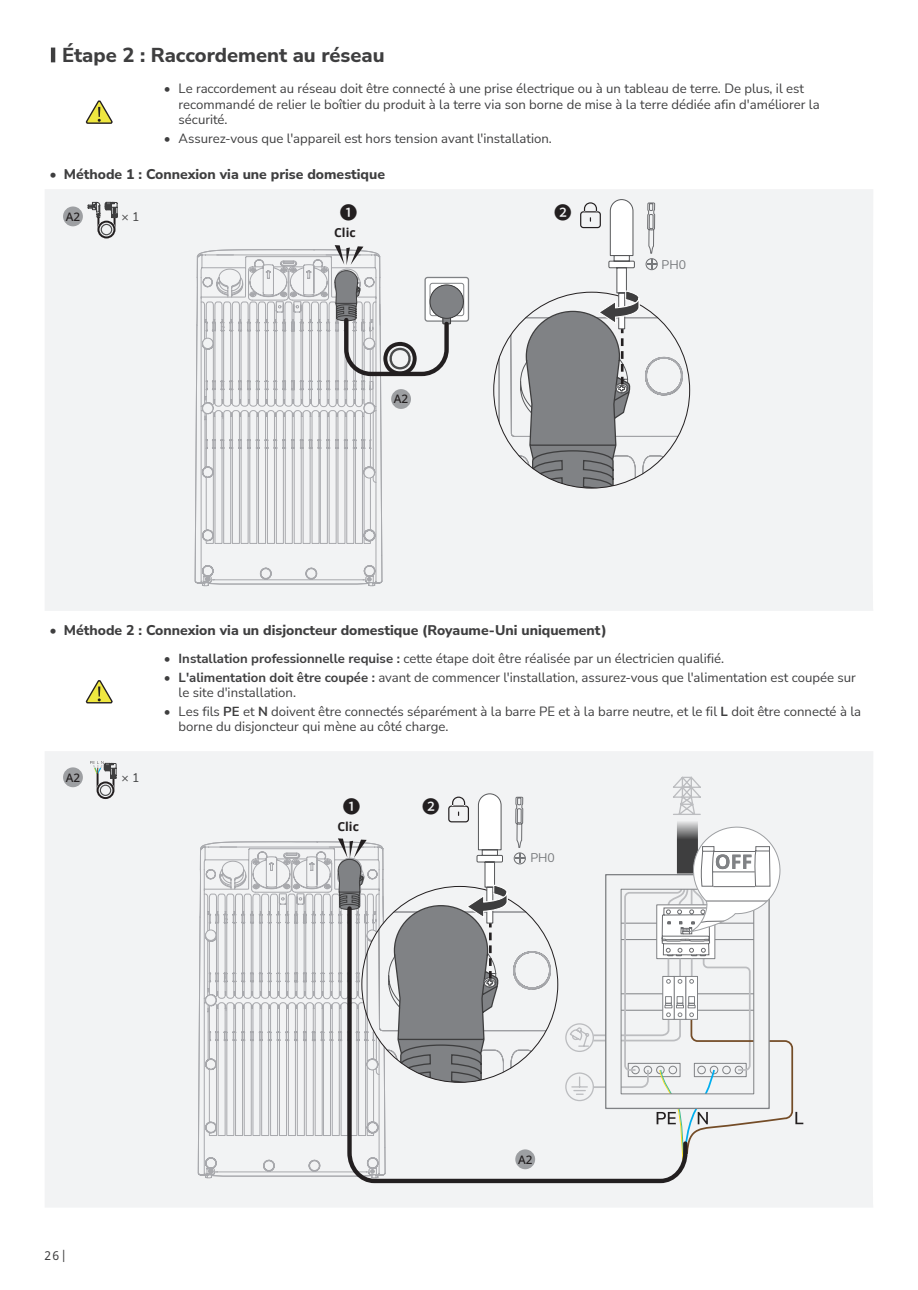
<style>
.page{position:relative;width:918px;height:1290px;background:#fff}
.page>*{position:absolute;margin:0;border:0;box-sizing:border-box;transform-origin:0 0}
.二级标题{font:800 20.12px "Nunito Sans";color:#3e3e3f}
.t1{font:500 17.5px "Source Han Sans CN";color:#231f20}
.t2{font:800 14px "Nunito Sans";color:#3e3e3f}
.t3{font:13.12px/15.8px "Nunito Sans";color:#3e3e3f}
.t4{font:700 12.25px "Noto Sans";color:#231f20}
.t5{font:12.25px "Nunito Sans";color:#76787b}
.t6{font:12.25px "Nunito Sans";color:#3e3e3f}
.t7{font:12.25px "Noto Sans";color:#3e3e3f}
.t8{font:500 11.72px "Noto Sans";color:#231f20}
.s1{font-weight:700}
</style>
<div class="page">
<hr style="left:51px;top:50px;width:4px;height:10px;background:#3e3e3f">
<svg style="left:85px;top:100px;width:28px;height:24px"></svg>
<div style="left:45px;top:189px;width:828px;height:422px;background:#f2f3f4"></div>
<div style="left:195px;top:189px;width:188px;height:395px;background:#f2f3f4"></div>
<svg style="left:195px;top:254px;width:5px;height:329px"></svg>
<svg style="left:425px;top:277px;width:43px;height:44px"></svg>
<div style="left:424px;top:277px;width:45px;height:45px;border:1px solid #808285;border-radius:2px"></div>
<div style="left:429px;top:283px;width:35px;height:33px;border:1px solid #808285;border-radius:2px"></div>
<div style="left:430px;top:285px;width:34px;height:34px;background:#808285;border:1px solid #3e3e3f;border-radius:50%"></div>
<div style="left:63px;top:206px;width:20px;height:20px;background:#9d9fa2;border-radius:50%"></div>
<svg style="left:87px;top:202px;width:30px;height:37px"></svg>
<div style="left:334px;top:227px;width:29px;height:12px;background:#f2f3f4"></div>
<svg style="left:200px;top:245px;width:251px;height:338px"></svg>
<div style="left:203px;top:338px;width:10px;height:11px;background:#f2f3f4;border-radius:50%"></div>
<div style="left:202px;top:338px;width:11px;height:11px;border:1px solid #a8a9ad;border-radius:50%"></div>
<div style="left:364px;top:338px;width:10px;height:11px;background:#f2f3f4;border-radius:50%"></div>
<div style="left:364px;top:338px;width:11px;height:11px;border:1px solid #a8a9ad;border-radius:50%"></div>
<div style="left:203px;top:403px;width:10px;height:11px;background:#f2f3f4;border-radius:50%"></div>
<div style="left:202px;top:403px;width:11px;height:11px;border:1px solid #a8a9ad;border-radius:50%"></div>
<div style="left:364px;top:403px;width:10px;height:11px;background:#f2f3f4;border-radius:50%"></div>
<div style="left:364px;top:403px;width:11px;height:11px;border:1px solid #a8a9ad;border-radius:50%"></div>
<div style="left:364px;top:468px;width:10px;height:10px;background:#f2f3f4;border-radius:50%"></div>
<div style="left:364px;top:467px;width:11px;height:11px;border:1px solid #a8a9ad;border-radius:50%"></div>
<svg style="left:494px;top:199px;width:195px;height:289px"></svg>
<svg style="left:85px;top:680px;width:28px;height:24px"></svg>
<div style="left:45px;top:751px;width:828px;height:456px;background:#f2f3f4"></div>
<div style="left:198px;top:751px;width:188px;height:425px;background:#f2f3f4"></div>
<svg style="left:198px;top:846px;width:6px;height:329px"></svg>
<div style="left:63px;top:767px;width:20px;height:20px;background:#9d9fa2;border-radius:50%"></div>
<svg style="left:90px;top:761px;width:26px;height:39px"></svg>
<svg style="left:677px;top:817px;width:21px;height:8px"></svg>
<svg style="left:564px;top:825px;width:239px;height:340px"></svg>
<svg style="left:671px;top:775px;width:31px;height:42px"></svg>
<svg style="left:345px;top:904px;width:345px;height:281px"></svg>
<svg style="left:204px;top:793px;width:354px;height:382px"></svg>
<p class="二级标题" style="left:62px;top:41px;width:324px">Étape 2 : Raccordement au réseau</p>
<p class="t3" style="left:179px;top:80px;width:642px;text-indent:-15px">• Le raccordement au réseau doit être connecté à une prise électrique ou à un tableau de terre. De plus, il est recommandé de relier le boîtier du produit à la terre via son borne de mise à la terre dédiée afin d'améliorer la sécurité.</p>
<p class="t3" style="left:164px;top:130px;width:389px">• Assurez-vous que l'appareil est hors tension avant l'installation.</p>
<p class="t2" style="left:50px;top:165px;width:337px">• Méthode 1 : Connexion via une prise domestique</p>
<p class="t8" style="left:66px;top:210px;width:16px">A2</p>
<p class="t6" style="left:122px;top:208px;width:19px">× 1</p>
<p class="t1" style="left:554px;top:203px;width:19px">❷</p>
<p class="t1" style="left:340px;top:203px;width:19px">❶</p>
<p class="t4" style="left:334px;top:224px;width:23px">Clic</p>
<p class="t8" style="left:394px;top:392px;width:16px">A2</p>
<p class="t5" style="left:661px;top:256px;width:26px">PH0</p>
<p class="t2" style="left:50px;top:620px;width:559px">• Méthode 2 : Connexion via un disjoncteur domestique (Royaume-Uni uniquement)</p>
<p class="t3" style="left:164px;top:650px;width:562px"><span class="s1">• Installation professionnelle requise :</span> cette étape doit être réalisée par un électricien qualifié.</p>
<p class="t3" style="left:179px;top:669px;width:678px;text-indent:-15px"><span class="s1">• L'alimentation doit être coupée :</span> avant de commencer l'installation, assurez-vous que l'alimentation est coupée sur le site d'installation.</p>
<p class="t3" style="left:179px;top:702px;width:684px;text-indent:-15px">• Les fils <span class="s1">PE</span> et <span class="s1">N</span> doivent être connectés séparément à la barre PE et à la barre neutre, et le fil <span class="s1">L</span> doit être connecté à la borne du disjoncteur qui mène au côté charge.</p>
<p class="t8" style="left:66px;top:770px;width:16px">A2</p>
<p class="t6" style="left:122px;top:769px;width:19px">× 1</p>
<p class="t7" style="left:45px;top:1247px;width:24px">26|</p>
<p class="t1" style="left:343px;top:796px;width:19px">❶</p>
<p class="t4" style="left:337px;top:818px;width:23px">Clic</p>
<p class="t1" style="left:422px;top:797px;width:19px">❷</p>
<p class="t5" style="left:530px;top:849px;width:26px">PH0</p>
<p class="t8" style="left:518px;top:1152px;width:16px">A2</p>
</div>
